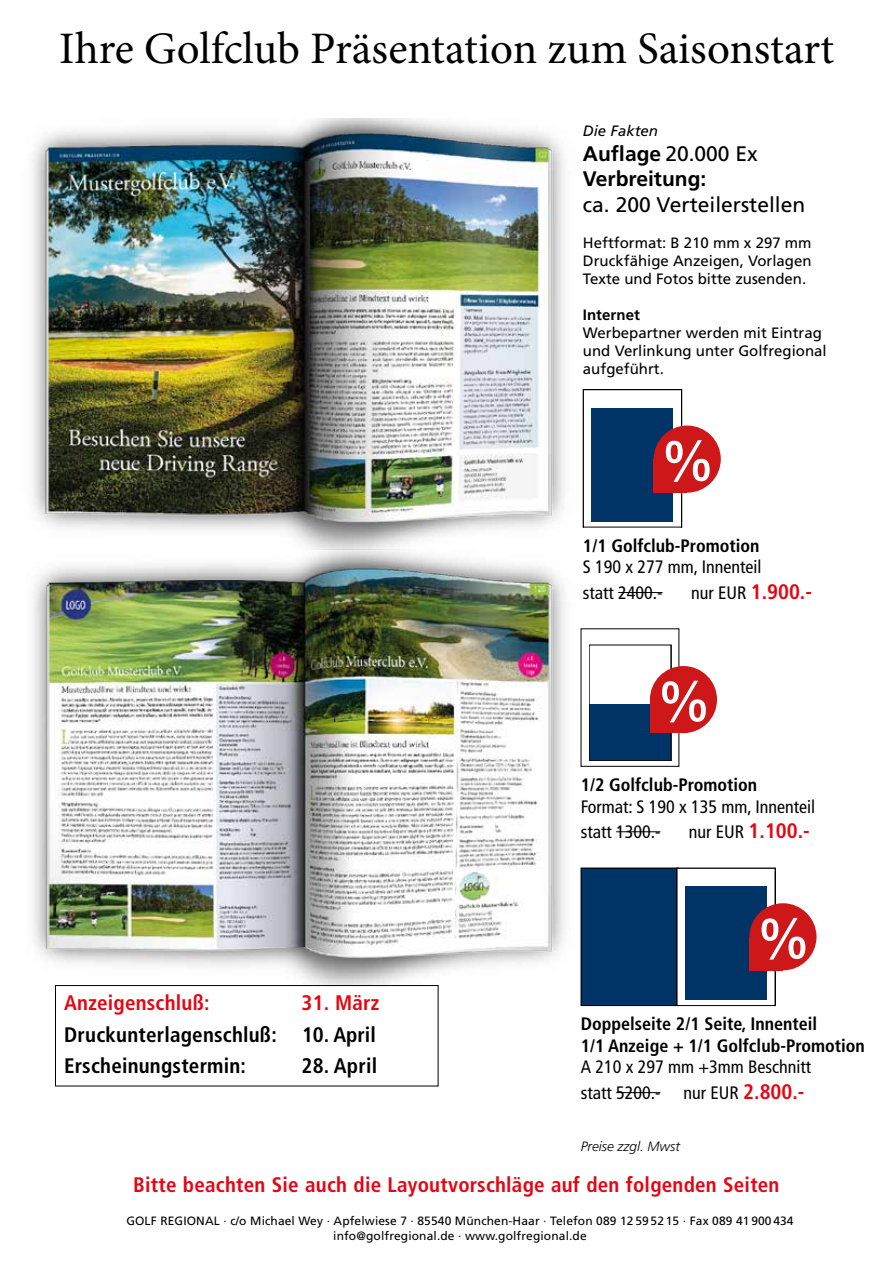
<style>
.page{position:relative;width:893px;height:1263px;background:#fff}
.page>*{position:absolute;margin:0;border:0;box-sizing:border-box;transform-origin:0 0}
.t1{font:56.25px "Frutiger";color:#fff}
.t2{font:45px "Minion Pro";letter-spacing:-.005em;color:#000}
.t3{font:700 condensed 21px "Frutiger";letter-spacing:.01em;color:#e30613}
.t4{font:700 condensed 21px/31.5px "Frutiger";letter-spacing:.01em;color:#000}
.t5{font:700 21px/25.2px "Frutiger";color:#000}
.t6{font:21px "Frutiger";color:#000}
.t7{font:700 condensed 18px/21.6px "Frutiger";color:#000}
.t8{font:condensed 18px/25.2px "Frutiger";color:#000}
.t9{font:15px/18px "Frutiger";color:#000;text-align:justify}
.t10{font:italic 15px "Frutiger";color:#000}
.t11{font:700 15px "Frutiger";color:#000}
.t12{font:italic 300 13.5px "Frutiger";color:#000}
.t13{font:12px/14.4px "Frutiger";letter-spacing:.01em;color:#000;text-align:center}
.s1{font-weight:400}
.s2{font-weight:400;font-size:18px;color:#000}
</style>
<div class="page">
<hr style="left:616px;top:1092px;width:44px;height:1px;background:#000">
<div style="left:581px;top:868px;width:97px;height:137px;background:#036"></div>
<div style="left:581px;top:868px;width:98px;height:138px;border:1px solid #000"></div>
<hr style="left:618px;top:592px;width:44px;height:1px;background:#000">
<div style="left:591px;top:408px;width:87px;height:114px;background:#036"></div>
<div style="left:583px;top:389px;width:99px;height:138px;border:1px solid #000"></div>
<hr style="left:616px;top:831px;width:44px;height:1px;background:#000">
<hr style="left:671px;top:645px;width:1px;height:116px;background:#000">
<div style="left:589px;top:704px;width:82px;height:57px;background:#036"></div>
<div style="left:589px;top:645px;width:82px;height:116px;border:1px solid #000"></div>
<img style="left:32px;top:118px;width:533px;height:867px">
<div style="left:55px;top:985px;width:383px;height:101px;border:1px solid #000"></div>
<hr style="left:775px;top:868px;width:1px;height:137px;background:#000">
<div style="left:685px;top:886px;width:88px;height:114px;background:#036"></div>
<div style="left:677px;top:868px;width:98px;height:138px;border:1px solid #000"></div>
<div style="left:654px;top:459px;width:33px;height:34px;background:#cd1719"></div>
<div style="left:654px;top:425px;width:67px;height:68px;background:#cd1719;border-radius:50%"></div>
<div style="left:650px;top:700px;width:33px;height:33px;background:#cd1719"></div>
<div style="left:650px;top:666px;width:67px;height:67px;background:#cd1719;border-radius:50%"></div>
<div style="left:749px;top:937px;width:34px;height:33px;background:#cd1719"></div>
<div style="left:749px;top:903px;width:67px;height:67px;background:#cd1719;border-radius:50%"></div>
<h2 class="t2" style="left:59px;top:18px;width:776px">Ihre Golfclub Präsentation zum Saisonstart</h2>
<p class="t10" style="left:583px;top:122px;width:77px">Die Fakten</p>
<h3 class="t5" style="left:583px;top:141px;width:176px">Auflage <span class="s1">20.000 Ex<br></span>Verbreitung:</h3>
<h3 class="t6" style="left:583px;top:192px;width:224px">ca. 200 Verteilerstellen</h3>
<p class="t9" style="left:583px;top:233px;width:230px">Heftformat: B 210 mm x 297 mm Druckfähige Anzeigen, Vorlagen Texte und Fotos bitte zusenden.</p>
<p class="t11" style="left:583px;top:306px;width:58px">Internet</p>
<p class="t9" style="left:583px;top:323px;width:245px;text-align:left">Werbepartner werden mit Eintrag und Verlinkung unter Golfregional aufgeführt.</p>
<h1 class="t1" style="left:660px;top:428px;width:58px">%</h1>
<p class="t7" style="left:583px;top:535px;width:178px">1/1 Golfclub-Promotion</p>
<p class="t8" style="left:583px;top:555px;width:180px">S 190 x 277 mm, Innenteil statt 2400.-</p>
<h3 class="t3" style="left:691px;top:579px;width:122px"><span class="s2">nur EUR</span> 1.900.-</h3>
<h1 class="t1" style="left:656px;top:668px;width:58px">%</h1>
<p class="t7" style="left:581px;top:774px;width:178px">1/2 Golfclub-Promotion</p>
<p class="t8" style="left:581px;top:794px;width:236px">Format: S 190 x 135 mm, Innenteil statt 1300.-</p>
<h3 class="t3" style="left:689px;top:818px;width:122px"><span class="s2">nur EUR</span> 1.100.-</h3>
<h3 class="t3" style="left:64px;top:990px;width:147px">Anzeigenschluß:</h3>
<h3 class="t3" style="left:302px;top:990px;width:79px">31. März</h3>
<h3 class="t4" style="left:64px;top:1018px;width:313px">Druckunterlagenschluß: 10. April<br>Erscheinungstermin:</h3>
<h3 class="t4" style="left:302px;top:1050px;width:77px">28. April</h3>
<h1 class="t1" style="left:755px;top:906px;width:58px">%</h1>
<p class="t7" style="left:581px;top:1013px;width:286px">Doppelseite 2/1 Seite, Innenteil<br>1/1 Anzeige + 1/1 Golfclub-Promotion</p>
<p class="t8" style="left:581px;top:1055px;width:232px">A 210 x 297 mm +3mm Beschnitt statt 5200.-</p>
<h3 class="t3" style="left:684px;top:1079px;width:122px"><span class="s2">nur EUR</span> 2.800.-</h3>
<p class="t12" style="left:581px;top:1139px;width:101px">Preise zzgl. Mwst</p>
<h3 class="t3" style="left:133px;top:1172px;width:648px">Bitte beachten Sie auch die Layoutvorschläge auf den folgenden Seiten</h3>
<p class="t13" style="left:126px;top:1214px;width:669px">GOLF REGIONAL · c/o Michael Wey · Apfelwiese 7 · 85540 München-Haar · Telefon 089 12 59 52 15 · Fax 089 41 900 434 info@golfregional.de · www.golfregional.de</p>
</div>
